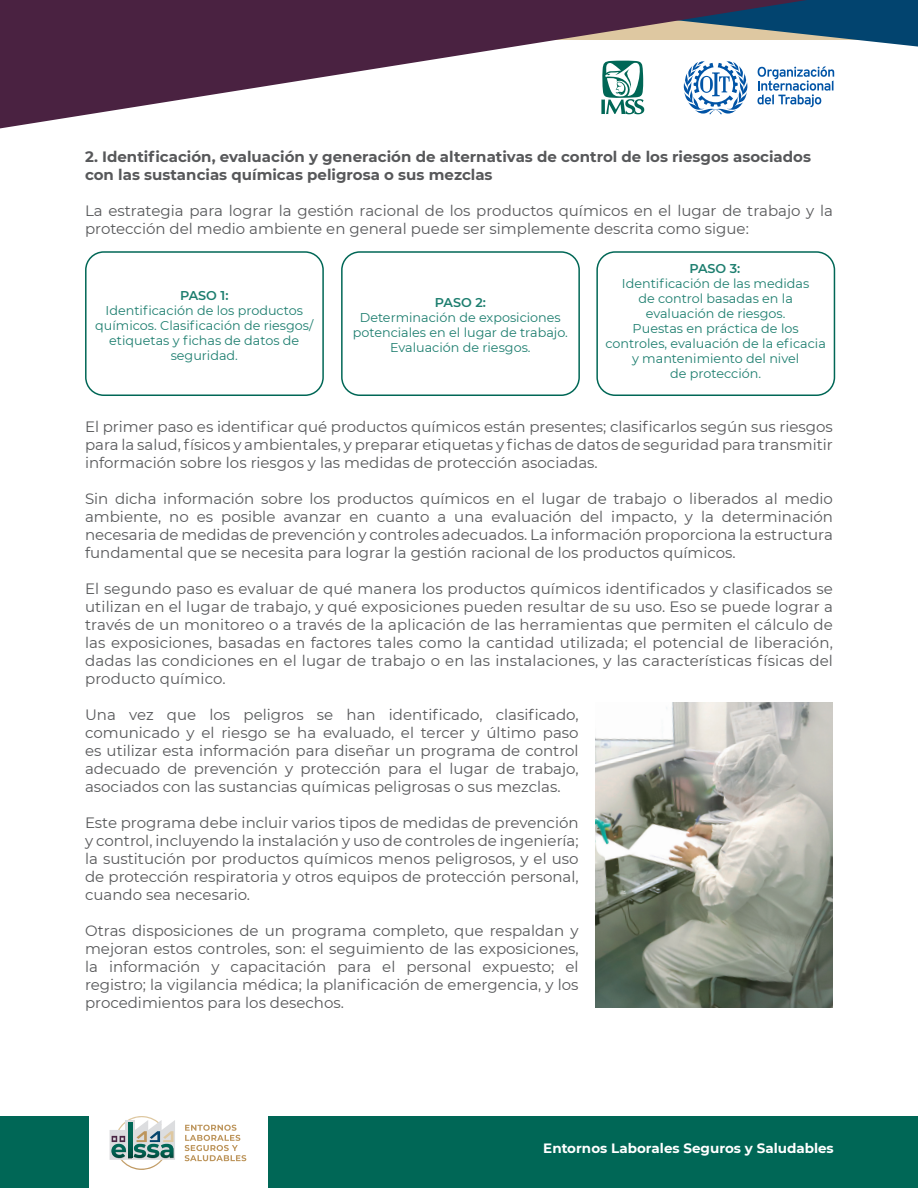
<style>
.page{position:relative;width:918px;height:1188px;background:#fff}
.page>*{position:absolute;margin:0;border:0;box-sizing:border-box;transform-origin:0 0}
.t1{font:15px/18px "Montserrat";color:#57585a;text-align:justify}
.t2{font:700 15px/18px "Montserrat";color:#57585a}
.t3{font:700 13.5px "Montserrat";color:#fff}
.t4{font:12.75px/15px "Montserrat";color:#1d7e6f;text-align:center}
.t5{font:600 12.75px "Montserrat";color:#1d7e6f}
</style>
<div class="page">
<div style="left:268px;top:1116px;width:650px;height:72px;background:#006756"></div>
<div style="left:0;top:1116px;width:88px;height:72px;background:#006756"></div>
<svg style="left:0;top:0;width:918px;height:129px"></svg>
<svg style="left:185px;top:1125px;width:61px;height:36px"></svg>
<svg style="left:110px;top:1116px;width:65px;height:54px"></svg>
<div style="left:85px;top:251px;width:239px;height:145px;border:2px solid #006756;border-radius:18px"></div>
<div style="left:341px;top:251px;width:239px;height:145px;border:2px solid #006756;border-radius:18px"></div>
<div style="left:596px;top:251px;width:239px;height:145px;border:2px solid #006756;border-radius:18px"></div>
<img style="left:596px;top:702px;width:237px;height:306px">
<p class="t2" style="left:85px;top:147px;width:728px">2. Identificación, evaluación y generación de alternativas de control de los riesgos asociados con las sustancias químicas peligrosa o sus mezclas</p>
<p class="t1" style="left:85px;top:201px;width:749px">La estrategia para lograr la gestión racional de los productos químicos en el lugar de trabajo y la protección del medio ambiente en general puede ser simplemente descrita como sigue:</p>
<p class="t5" style="left:180px;top:286px;width:50px">PASO 1:</p>
<p class="t4" style="left:95px;top:302px;width:220px">Identificación de los productos químicos. Clasificación de riesgos/ etiquetas y fichas de datos de seguridad.</p>
<p class="t5" style="left:435px;top:294px;width:53px">PASO 2:</p>
<p class="t4" style="left:353px;top:310px;width:217px">Determinación de exposiciones potenciales en el lugar de trabajo.<br>Evaluación de riesgos.</p>
<p class="t5" style="left:689px;top:259px;width:53px">PASO 3:</p>
<p class="t4" style="left:605px;top:275px;width:222px">Identificación de las medidas<br>de control basadas en la evaluación de riesgos.<br>Puestas en práctica de los controles, evaluación de la eficacia y mantenimiento del nivel<br>de protección.</p>
<p class="t1" style="left:85px;top:417px;width:749px">El primer paso es identificar qué productos químicos están presentes; clasificarlos según sus riesgos para la salud, físicos y ambientales, y preparar etiquetas y fichas de datos de seguridad para transmitir información sobre los riesgos y las medidas de protección asociadas.</p>
<p class="t1" style="left:85px;top:489px;width:749px">Sin dicha información sobre los productos químicos en el lugar de trabajo o liberados al medio ambiente, no es posible avanzar en cuanto a una evaluación del impacto, y la determinación necesaria de medidas de prevención y controles adecuados. La información proporciona la estructura fundamental que se necesita para lograr la gestión racional de los productos químicos.</p>
<p class="t1" style="left:85px;top:579px;width:749px">El segundo paso es evaluar de qué manera los productos químicos identificados y clasificados se utilizan en el lugar de trabajo, y qué exposiciones pueden resultar de su uso. Eso se puede lograr a través de un monitoreo o a través de la aplicación de las herramientas que permiten el cálculo de las exposiciones, basadas en factores tales como la cantidad utilizada; el potencial de liberación, dadas las condiciones en el lugar de trabajo o en las instalaciones, y las características físicas del producto químico.</p>
<p class="t1" style="left:85px;top:705px;width:495px">Una vez que los peligros se han identificado, clasificado, comunicado y el riesgo se ha evaluado, el tercer y último paso es utilizar esta información para diseñar un programa de control adecuado de prevención y protección para el lugar de trabajo, asociados con las sustancias químicas peligrosas o sus mezclas.</p>
<p class="t1" style="left:85px;top:813px;width:495px">Este programa debe incluir varios tipos de medidas de prevención y control, incluyendo la instalación y uso de controles de ingeniería; la sustitución por productos químicos menos peligrosos, y el uso de protección respiratoria y otros equipos de protección personal, cuando sea necesario.</p>
<p class="t1" style="left:85px;top:921px;width:495px">Otras disposiciones de un programa completo, que respaldan y mejoran estos controles, son: el seguimiento de las exposiciones, la información y capacitación para el personal expuesto; el registro; la vigilancia médica; la planificación de emergencia, y los procedimientos para los desechos.</p>
<p class="t3" style="left:543px;top:1138px;width:292px">Entornos Laborales Seguros y Saludables</p>
</div>
